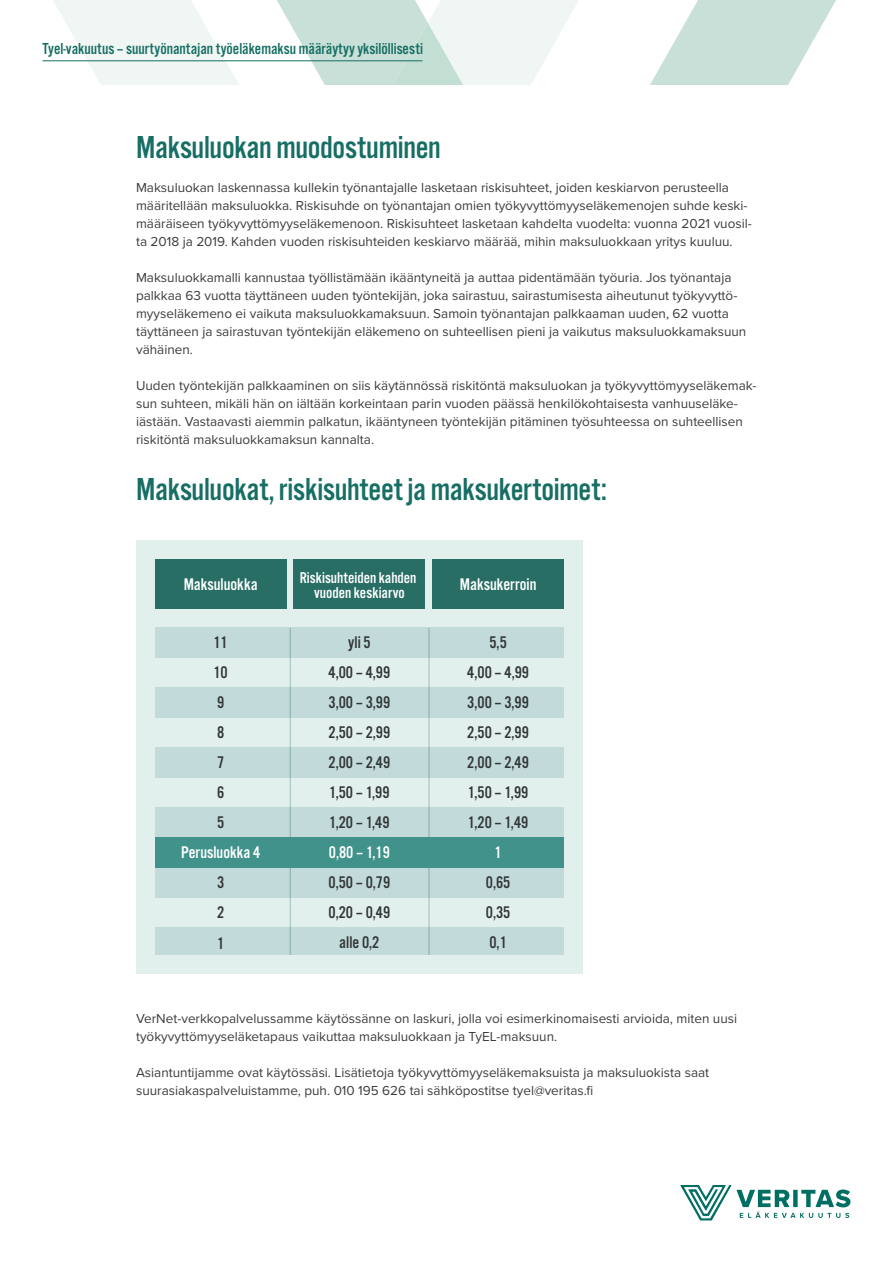
<style>
.page{position:relative;width:893px;height:1263px;background:#fff}
.page>*{position:absolute;margin:0;border:0;box-sizing:border-box;transform-origin:0 0}
.t1{font:33px "Alternate Got No 3 D";letter-spacing:-.01em;color:#166e64}
.t2{font:17.55px/30px "Alternate Got No 3 D";color:#323637;text-align:center}
.t3{font:17.55px "Alternate Got No 3 D";color:#fff}
.t4{font:16.5px "Alternate Got No 3 D";color:#166e64}
.t5{font:16.2px/15px "Alternate Got No 3 D";color:#fff;text-align:center}
.t6{font:13.5px/18px "Proxima Nova";color:#3c3c3c}
.s1{color:#fff}
</style>
<div class="page">
<svg style="left:650px;top:0;width:186px;height:85px"></svg>
<svg style="left:48px;top:0;width:191px;height:85px"></svg>
<svg style="left:272px;top:0;width:307px;height:85px"></svg>
<hr style="left:43px;top:60px;width:379px;height:1px;background:#166e64">
<svg style="left:680px;top:1185px;width:170px;height:35px"></svg>
<div style="left:136px;top:540px;width:447px;height:434px;background:#e2f0ed"></div>
<div style="left:155px;top:808px;width:409px;height:30px;background:#c2dbda"></div>
<div style="left:155px;top:868px;width:409px;height:30px;background:#c2dbda"></div>
<div style="left:155px;top:928px;width:409px;height:27px;background:#c2dbda"></div>
<div style="left:155px;top:748px;width:409px;height:30px;background:#c2dbda"></div>
<div style="left:155px;top:687px;width:409px;height:30px;background:#c2dbda"></div>
<div style="left:155px;top:627px;width:409px;height:30px;background:#c2dbda"></div>
<div style="left:155px;top:560px;width:131px;height:49px;background:#286e65"></div>
<div style="left:294px;top:559px;width:131px;height:50px;background:#286e65"></div>
<div style="left:432px;top:560px;width:132px;height:49px;background:#286e65"></div>
<hr style="left:290px;top:628px;width:1px;height:327px;background:#286e65">
<hr style="left:428px;top:628px;width:2px;height:327px;background:#286e65">
<div style="left:155px;top:838px;width:409px;height:30px;background:#40928b"></div>
<p class="t4" style="left:43px;top:39px;width:382px">Tyel-vakuutus – suurtyönantajan työeläkemaksu määräytyy yksilöllisesti</p>
<p class="t1" style="left:136px;top:130px;width:306px">Maksuluokan muodostuminen</p>
<p class="t6" style="left:136px;top:178px;width:617px">Maksuluokan laskennassa kullekin työnantajalle lasketaan riskisuhteet, joiden keskiarvon perusteella määritellään maksuluokka. Riskisuhde on työnantajan omien työkyvyttömyyseläkemenojen suhde keski&shy;määräiseen työkyvyttömyyseläkemenoon. Riskisuhteet lasketaan kahdelta vuodelta: vuonna 2021 vuosil&shy;ta 2018 ja 2019. Kahden vuoden riskisuhteiden keskiarvo määrää, mihin maksuluokkaan yritys kuuluu.</p>
<p class="t6" style="left:136px;top:268px;width:612px">Maksuluokkamalli kannustaa työllistämään ikääntyneitä ja auttaa pidentämään työuria. Jos työnantaja palkkaa 63 vuotta täyttäneen uuden työntekijän, joka sairastuu, sairastumisesta aiheutunut työkyvyttö&shy;myyseläkemeno ei vaikuta maksuluokkamaksuun. Samoin työnantajan palkkaaman uuden, 62 vuotta täyttäneen ja sairastuvan työntekijän eläkemeno on suhteellisen pieni ja vaikutus maksuluokkamaksuun vähäinen.</p>
<p class="t6" style="left:136px;top:376px;width:622px">Uuden työntekijän palkkaaminen on siis käytännössä riskitöntä maksuluokan ja työkyvyttömyyseläkemak&shy;sun suhteen, mikäli hän on iältään korkeintaan parin vuoden päässä henkilökohtaisesta vanhuuseläke&shy;iästään. Vastaavasti aiemmin palkatun, ikääntyneen työntekijän pitäminen työsuhteessa on suhteellisen riskitöntä maksuluokkamaksun kannalta.</p>
<p class="t1" style="left:136px;top:472px;width:472px">Maksuluokat, riskisuhteet ja maksukertoimet:</p>
<p class="t3" style="left:184px;top:575px;width:75px">Maksuluokka</p>
<p class="t5" style="left:300px;top:570px;width:118px">Riskisuhteiden kahden vuoden keskiarvo</p>
<p class="t3" style="left:460px;top:575px;width:78px">Maksukerroin</p>
<p class="t2" style="left:181px;top:628px;width:81px">11<br>10<br>9<br>8<br>7<br>6<br>5<br><span class="s1">Perusluokka 4<br></span>3<br>2<br>1</p>
<p class="t2" style="left:328px;top:628px;width:63px">yli 5<br>4,00 – 4,99<br>3,00 – 3,99<br>2,50 – 2,99<br>2,00 – 2,49<br>1,50 – 1,99<br>1,20 – 1,49<br><span class="s1">0,80 – 1,19<br></span>0,50 – 0,79<br>0,20 – 0,49 alle 0,2</p>
<p class="t2" style="left:467px;top:628px;width:63px">5,5<br>4,00 – 4,99<br>3,00 – 3,99<br>2,50 – 2,99<br>2,00 – 2,49<br>1,50 – 1,99<br>1,20 – 1,49<br><span class="s1">1<br></span>0,65<br>0,35<br>0,1</p>
<p class="t6" style="left:136px;top:1009px;width:603px">VerNet-verkkopalvelussamme käytössänne on laskuri, jolla voi esimerkinomaisesti arvioida, miten uusi työkyvyttömyyseläketapaus vaikuttaa maksuluokkaan ja TyEL-maksuun.</p>
<p class="t6" style="left:136px;top:1063px;width:575px">Asiantuntijamme ovat käytössäsi. Lisätietoja työkyvyttömyyseläkemaksuista ja maksuluokista saat</p>
<p class="t6" style="left:136px;top:1081px;width:459px">suurasiakaspalveluistamme, puh. 010 195 626 tai sähköpostitse tyel@veritas.fi</p>
</div>
